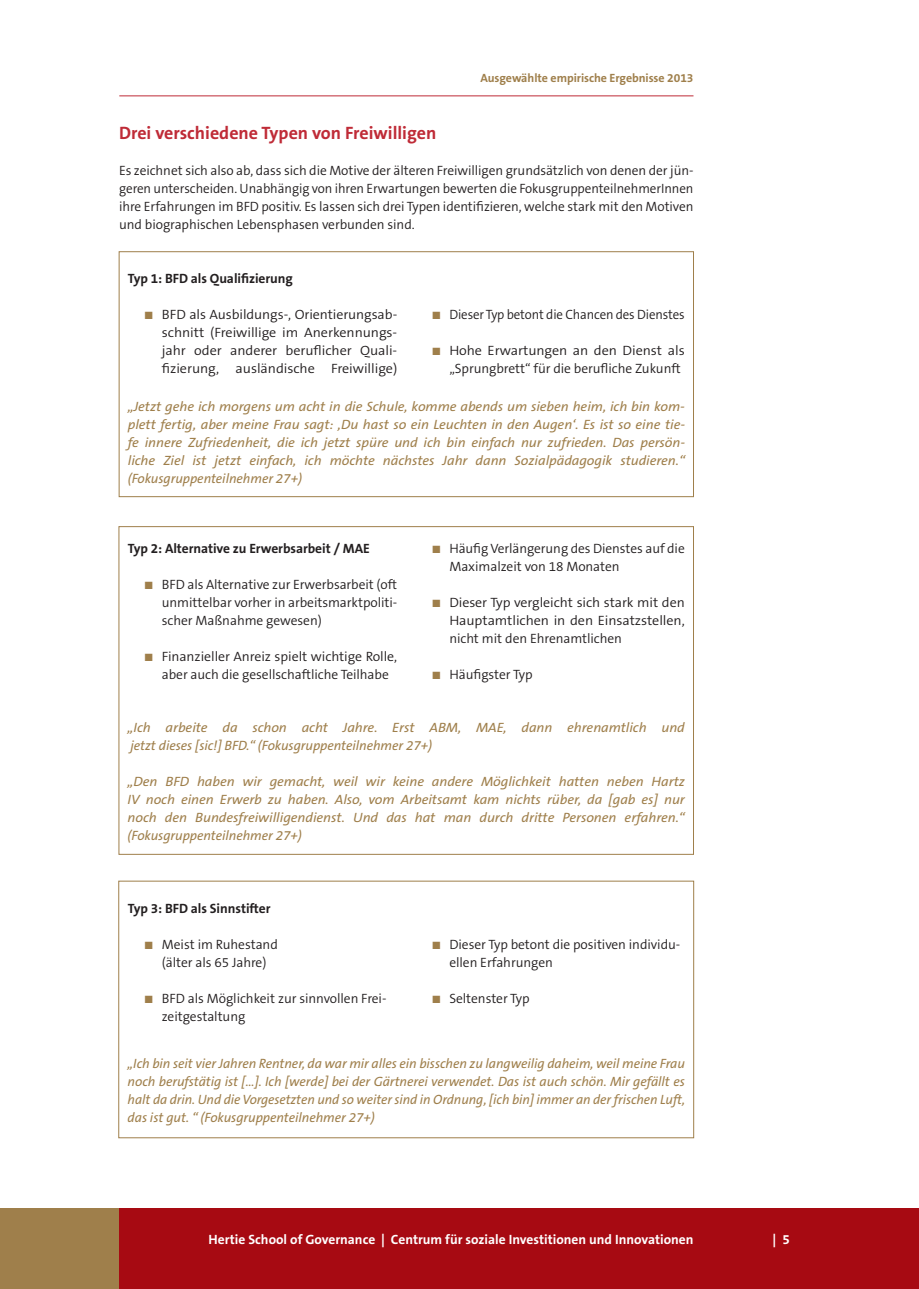
<style>
.page{position:relative;width:919px;height:1289px;background:#fff}
.page>*{position:absolute;margin:0;border:0;box-sizing:border-box;transform-origin:0 0}
.t1{font:700 18px "The Sans B7";color:#bf2b37}
.t2{font:300 13.5px/18px "The Sans B4";letter-spacing:-.005em;color:#231f20}
.t3{font:italic 13.5px/18px "The Sans B5 Plain";letter-spacing:-.005em;color:#9f7f4b;text-align:justify;scale:1.05 1}
.t4{font:italic 13.5px/18px "The Sans B5 Plain";letter-spacing:-.005em;color:#9f7f4b;text-align:justify}
.t5{font:300 13.5px/18px "The Sans B4";letter-spacing:-.005em;color:#231f20;text-align:justify;scale:1.04 1}
.t6{font:700 13.5px "The Sans B7";letter-spacing:-.005em;color:#231f20}
.t7{font:700 13.5px "The Sans B7";color:#fff}
.t8{font:300 13.5px/18px "The Sans B4";letter-spacing:-.005em;color:#231f20;text-align:right;scale:1.05 1}
.t9{font:300 13.5px "The Sans B4";letter-spacing:-.005em;color:#231f20;scale:.96 1}
.t10{font:700 12px "The Sans B7";letter-spacing:-.005em;color:#9f7f4b}
.s1{color:#9f7f4b}
</style>
<div class="page">
<div style="left:119px;top:1208px;width:799px;height:80px;background:#a70a12"></div>
<div style="left:0;top:1208px;width:119px;height:80px;background:#9f7f4b"></div>
<hr style="left:119px;top:95px;width:574px;height:1px;background:#bf2b37">
<div style="left:119px;top:251px;width:574px;height:246px;border:1px solid #9f7f4b"></div>
<p class="t10" style="left:480px;top:71px;width:214px">Ausgewählte empirische Ergebnisse 2013</p>
<h1 class="t1" style="left:119px;top:123px;width:318px">Drei verschiedene Typen von Freiwilligen</h1>
<p class="t2" style="left:119px;top:162px;width:576px;text-align:justify">Es zeichnet sich also ab, dass sich die Motive der älteren Freiwilligen grundsätzlich von denen der jün&shy;geren unterscheiden. Unabhängig von ihren Erwartungen bewerten die FokusgruppenteilnehmerInnen ihre Erfahrungen im BFD positiv. Es lassen sich drei Typen identifizieren, welche stark mit den Motiven und biographischen Lebensphasen verbunden sind.</p>
<p class="t6" style="left:128px;top:271px;width:166px">Typ 1: BFD als Qualifizierung</p>
<p class="t5" style="left:162px;top:306px;width:228px;text-indent:-17px"><span class="s1">■</span> BFD als Ausbildungs-, Orientierungsab&shy;schnitt (Freiwillige im Anerkennungs&shy;jahr oder anderer beruflicher Quali&shy;fizierung, ausländische Freiwillige)</p>
<p class="t9" style="left:432px;top:307px;width:264px"><span class="s1">■</span> Dieser Typ betont die Chancen des Dienstes</p>
<p class="t8" style="left:432px;top:342px;width:242px"><span class="s1">■</span> Hohe Erwartungen an den Dienst als „Sprungbrett“ für die berufliche Zukunft</p>
<p class="t3" style="left:128px;top:398px;width:532px">„Jetzt gehe ich morgens um acht in die Schule, komme abends um sieben heim, ich bin kom&shy;plett fertig, aber meine Frau sagt: ‚Du hast so ein Leuchten in den Augen‘. Es ist so eine tie&shy;fe innere Zufriedenheit, die ich jetzt spüre und ich bin einfach nur zufrieden. Das persön&shy;liche Ziel ist jetzt einfach, ich möchte nächstes Jahr dann Sozialpädagogik studieren.“ (Fokusgruppenteilnehmer 27+)</p>
<p class="t6" style="left:128px;top:541px;width:243px">Typ 2: Alternative zu Erwerbsarbeit / MAE</p>
<p class="t2" style="left:162px;top:576px;width:237px;text-align:justify;text-indent:-17px"><span class="s1">■</span> BFD als Alternative zur Erwerbsarbeit (oft unmittelbar vorher in arbeitsmarktpoliti&shy;scher Maßnahme gewesen)</p>
<p class="t2" style="left:162px;top:648px;width:237px;text-indent:-17px"><span class="s1">■</span> Finanzieller Anreiz spielt wichtige Rolle, aber auch die gesellschaftliche Teilhabe</p>
<p class="t2" style="left:449px;top:540px;width:237px;text-indent:-17px"><span class="s1">■</span> Häufig Verlängerung des Dienstes auf die<br>Maximalzeit von 18 Monaten</p>
<p class="t5" style="left:449px;top:594px;width:228px;text-indent:-17px"><span class="s1">■</span> Dieser Typ vergleicht sich stark mit den Hauptamtlichen in den Einsatzstellen, nicht mit den Ehrenamtlichen</p>
<p class="t2" style="left:432px;top:666px;width:102px"><span class="s1">■</span> Häufigster Typ</p>
<p class="t3" style="left:128px;top:719px;width:532px">„Ich arbeite da schon acht Jahre. Erst ABM, MAE, dann ehrenamtlich und jetzt dieses [sic!] BFD.“ (Fokusgruppenteilnehmer 27+)</p>
<p class="t3" style="left:128px;top:773px;width:532px">„Den BFD haben wir gemacht, weil wir keine andere Möglichkeit hatten neben Hartz IV noch einen Erwerb zu haben. Also, vom Arbeitsamt kam nichts rüber, da [gab es] nur noch den Bundesfreiwilligendienst. Und das hat man durch dritte Personen erfahren.“ (Fokusgruppenteilnehmer 27+)</p>
<p class="t6" style="left:128px;top:901px;width:144px">Typ 3: BFD als Sinnstifter</p>
<p class="t2" style="left:145px;top:936px;width:134px;text-align:center"><span class="s1">■</span> Meist im Ruhestand (älter als 65 Jahre)</p>
<p class="t2" style="left:162px;top:990px;width:226px;text-indent:-17px"><span class="s1">■</span> BFD als Möglichkeit zur sinnvollen Frei&shy;zeitgestaltung</p>
<p class="t2" style="left:449px;top:936px;width:232px;text-indent:-17px"><span class="s1">■</span> Dieser Typ betont die positiven individu&shy;ellen Erfahrungen</p>
<p class="t2" style="left:432px;top:990px;width:99px"><span class="s1">■</span> Seltenster Typ</p>
<p class="t4" style="left:128px;top:1055px;width:559px">„Ich bin seit vier Jahren Rentner, da war mir alles ein bisschen zu langweilig daheim, weil meine Frau noch berufstätig ist […]. Ich [werde] bei der Gärtnerei verwendet. Das ist auch schön. Mir gefällt es halt da drin. Und die Vorgesetzten und so weiter sind in Ordnung, [ich bin] immer an der frischen Luft, das ist gut. “ (Fokusgruppenteilnehmer 27+)</p>
<p class="t7" style="left:209px;top:1232px;width:486px">Hertie School of Governance | Centrum für soziale Investitionen und Innovationen</p>
<p class="t7" style="left:772px;top:1232px;width:19px">| 5</p>
</div>
